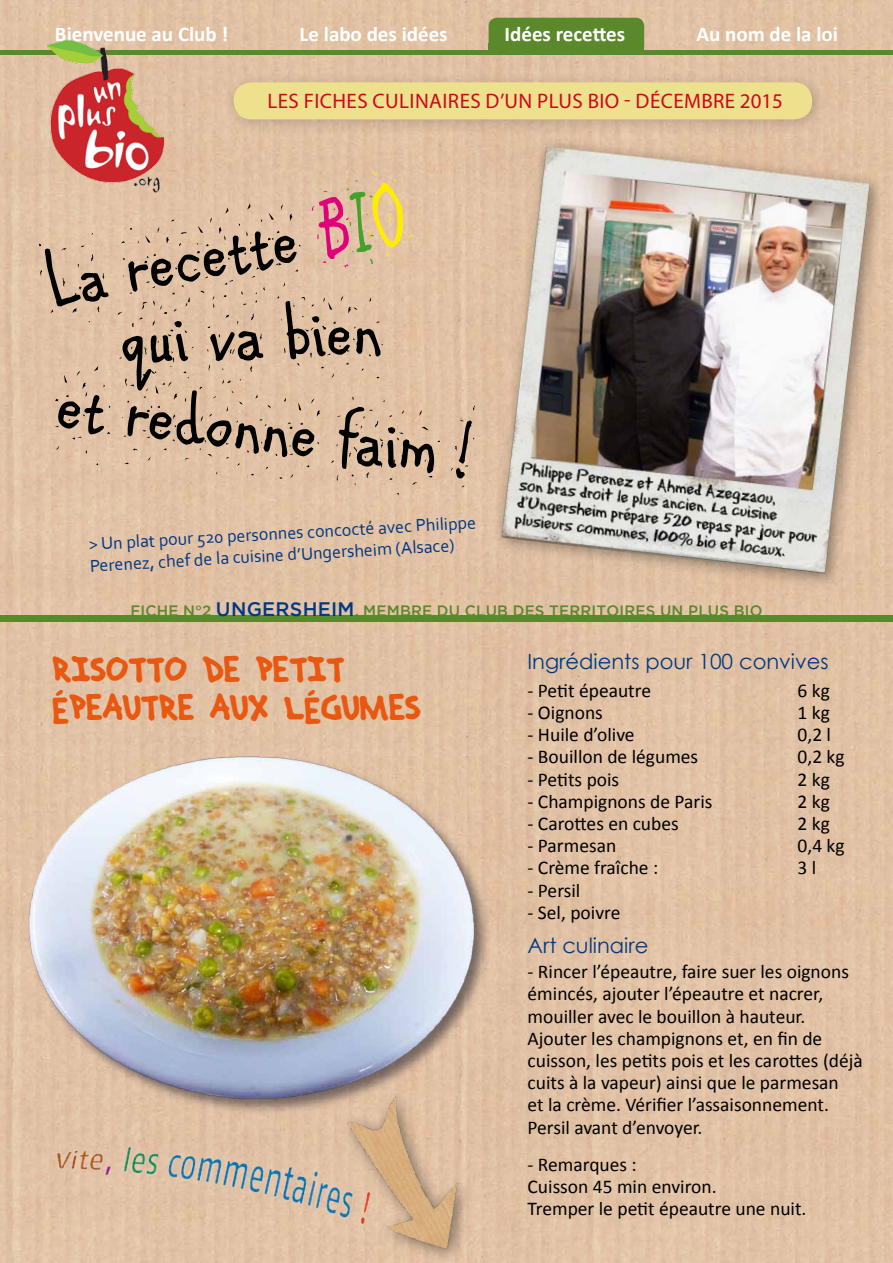
<style>
.page{position:relative;width:893px;height:1263px;background:#e1c2a5}
.page>*{position:absolute;margin:0;border:0;box-sizing:border-box;transform-origin:0 0}
.t1{font:84.15px "ARCARTER";color:#000}
.t2{font:84px "ARCARTER";color:#000}
.t3{font:39px/37.8px "Hand Me Down S BRK";color:#e85811}
.t4{font:700 21px "Calibri";color:#fff}
.t5{font:21px "Myriad Pro";letter-spacing:.02em;color:#cd071e}
.t6{font:21px "Century Gothic";color:#003882}
.t7{font:19.5px/22.2px "Calibri";color:#000}
.t8{font:18px/21.8px "Corbel";color:#003882}
.t9{font:500 15px "Gotham";letter-spacing:.015em;color:#5b882a}
.s1{color:#e2007a}
.s2{color:#44a12b}
.s3{color:#ffed00}
.s4{font-size:19.5px;color:#003882}
</style>
<div class="page">
<div style="left:489px;top:18px;width:155px;height:36px;background:#5b882a;border-radius:9px"></div>
<hr style="left:0;top:50px;width:893px;height:4px;background:#5b882a">
<div style="left:0;top:616px;width:893px;height:6px;background:#5b882a"></div>
<div style="left:222px;top:70px;width:606px;height:66px;background:#000;opacity:.19"></div>
<div style="left:234px;top:82px;width:578px;height:37px;background:#eee18d;border-radius:18px"></div>
<img style="left:9px;top:727px;width:486px;height:394px">
<div style="left:488px;top:133px;width:396px;height:454px;background:#e1c1a4"></div>
<img style="left:499px;top:144px;width:376px;height:432px">
<img style="left:26px;top:1096px;width:294px;height:167px">
<img style="left:320px;top:1061px;width:205px;height:202px">
<img style="left:24px;top:39px;width:155px;height:155px">
<p class="t4" style="left:55px;top:21px;width:175px">Bienvenue au Club !</p>
<p class="t4" style="left:300px;top:21px;width:149px">Le labo des idées</p>
<p class="t4" style="left:505px;top:21px;width:122px">Idées recettes</p>
<p class="t4" style="left:696px;top:21px;width:143px">Au nom de la loi</p>
<p class="t5" style="left:267px;top:88px;width:517px">LES FICHES CULINAIRES D’UN PLUS BIO - DÉCEMBRE 2015</p>
<h2 class="t2" style="left:35px;top:233px;width:369px;rotate:-11deg">La recette <span class="s1">B</span><span class="s2">I</span><span class="s3">O</span></h2>
<h1 class="t1" style="left:118px;top:286px;width:263px;rotate:-2deg">qui va bien</h1>
<h1 class="t1" style="left:64px;top:350px;width:421px;rotate:7deg">et redonne faim !</h1>
<p class="t8" style="left:88px;top:532px;width:389px;rotate:-3deg">&gt; Un plat pour 520 personnes concocté avec Philippe<br>Perenez, chef de la cuisine d’Ungersheim (Alsace)</p>
<p class="t9" style="left:130px;top:602px;width:634px">FICHE N°2 <span class="s4">UNGERSHEIM</span>, MEMBRE DU CLUB DES TERRITOIRES UN PLUS BIO</p>
<h3 class="t3" style="left:53px;top:652px;width:370px">RISOTTO DE PETIT<br>ÉPEAUTRE AUX LÉGUMES</h3>
<p class="t6" style="left:528px;top:646px;width:302px">Ingrédients pour 100 convives</p>
<p class="t7" style="left:528px;top:678px;width:125px">- Petit épeautre</p>
<p class="t7" style="left:798px;top:678px;width:34px">6 kg</p>
<p class="t7" style="left:528px;top:700px;width:77px">- Oignons</p>
<p class="t7" style="left:798px;top:700px;width:34px">1 kg</p>
<p class="t7" style="left:528px;top:723px;width:109px">- Huile d’olive</p>
<p class="t7" style="left:798px;top:723px;width:35px">0,2 l</p>
<p class="t7" style="left:528px;top:745px;width:172px">- Bouillon de légumes</p>
<p class="t7" style="left:798px;top:745px;width:49px">0,2 kg</p>
<p class="t7" style="left:528px;top:767px;width:93px">- Petits pois</p>
<p class="t7" style="left:798px;top:767px;width:34px">2 kg</p>
<p class="t7" style="left:528px;top:789px;width:186px">- Champignons de Paris</p>
<p class="t7" style="left:798px;top:789px;width:34px">2 kg</p>
<p class="t7" style="left:528px;top:811px;width:153px">- Carottes en cubes</p>
<p class="t7" style="left:798px;top:811px;width:34px">2 kg</p>
<p class="t7" style="left:528px;top:834px;width:90px">- Parmesan</p>
<p class="t7" style="left:798px;top:834px;width:49px">0,4 kg</p>
<p class="t7" style="left:528px;top:856px;width:132px">- Crème fraîche :</p>
<p class="t7" style="left:798px;top:856px;width:20px">3 l</p>
<p class="t7" style="left:528px;top:878px;width:54px">- Persil</p>
<p class="t7" style="left:528px;top:900px;width:94px">- Sel, poivre</p>
<p class="t6" style="left:528px;top:931px;width:122px">Art culinaire</p>
<p class="t7" style="left:528px;top:960px;width:337px">- Rincer l’épeautre, faire suer les oignons émincés, ajouter l’épeautre et nacrer, mouiller avec le bouillon à hauteur.<br>Ajouter les champignons et, en fin de cuisson, les petits pois et les carottes (déjà cuits à la vapeur) ainsi que le parmesan<br>et la crème. Vérifier l’assaisonnement.<br>Persil avant d’envoyer.</p>
<p class="t7" style="left:528px;top:1152px;width:280px">- Remarques :<br>Cuisson 45 min environ.<br>Tremper le petit épeautre une nuit.</p>
</div>
